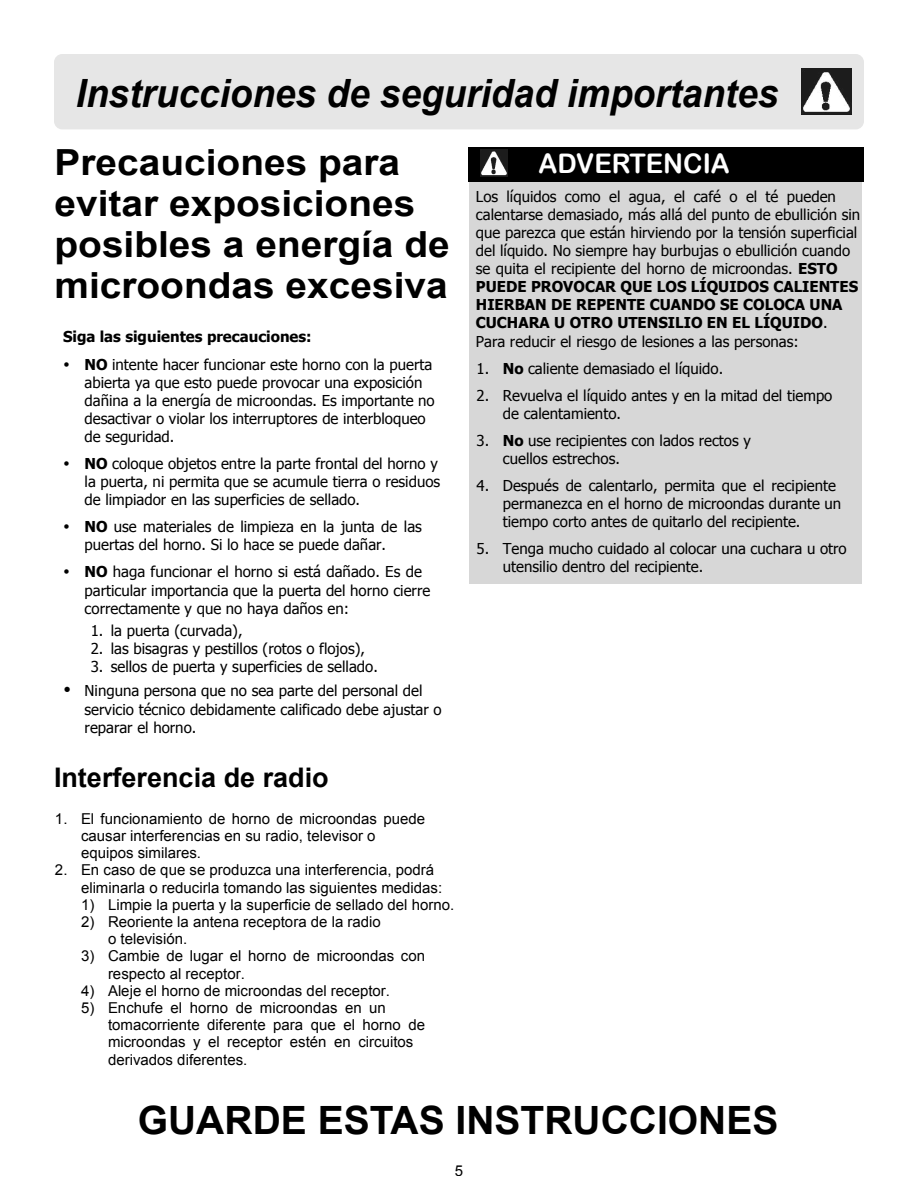
<style>
.page{position:relative;width:918px;height:1188px;background:#fff}
.page>*{position:absolute;margin:0;border:0;box-sizing:border-box;transform-origin:0 0}
.t1{font:italic 700 39px "Arial";color:#000;scale:.95 1}
.t2{font:700 39px "Arial";color:#000}
.t3{font:700 36px/41.2px "Arial";color:#000;scale:1.08 1}
.t4{font:700 27px "Arial";color:#000}
.t5{font:27px "Arial Rounded MT Bold";color:#fff}
.t6{font:15px/18.1px "Tahoma";color:#000}
.t7{font:15px/17.2px "Arial";color:#000}
.t8{font:700 15px "Tahoma";color:#000}
.s1{font-weight:700}
</style>
<div class="page">
<div style="left:54px;top:54px;width:810px;height:75px;background:#e6e6e6;border-radius:8px"></div>
<img style="left:802px;top:69px;width:49px;height:46px">
<div style="left:469px;top:181px;width:392px;height:403px;background:#d7d7d7"></div>
<div style="left:469px;top:147px;width:395px;height:34px;background:#000"></div>
<img style="left:480px;top:150px;width:28px;height:26px">
<h1 class="t1" style="left:76px;top:79px;width:741px">Instrucciones de seguridad importantes</h1>
<h2 class="t3" style="left:55px;top:145px;width:367px">Precauciones para evitar exposiciones posibles a energía de microondas excesiva</h2>
<h3 class="t5" style="left:539px;top:153px;width:193px">ADVERTENCIA</h3>
<p class="t8" style="left:63px;top:330px;width:250px">Siga las siguientes precauciones:</p>
<p class="t6" style="left:85px;top:357px;width:352px;text-indent:-22px">✓ <span class="s1">NO</span> intente hacer funcionar este horno con la puerta abierta ya que esto puede provocar una exposición dañina a la energía de microondas. Es importante no desactivar o violar los interruptores de interbloqueo de seguridad.</p>
<p class="t6" style="left:85px;top:456px;width:357px;text-indent:-22px">✓ <span class="s1">NO</span> coloque objetos entre la parte frontal del horno y la puerta, ni permita que se acumule tierra o residuos de limpiador en las superficies de sellado.</p>
<p class="t6" style="left:85px;top:519px;width:339px;text-indent:-22px">✓ <span class="s1">NO</span> use materiales de limpieza en la junta de las puertas del horno. Si lo hace se puede dañar.</p>
<p class="t6" style="left:85px;top:564px;width:347px;text-indent:-22px">✓ <span class="s1">NO</span> haga funcionar el horno si está dañado. Es de particular importancia que la puerta del horno cierre correctamente y que no haya daños en:</p>
<p class="t6" style="left:91px;top:623px;width:153px">1. la puerta (curvada),</p>
<p class="t6" style="left:91px;top:641px;width:276px">2. las bisagras y pestillos (rotos o flojos),</p>
<p class="t6" style="left:91px;top:659px;width:289px">3. sellos de puerta y superficies de sellado.</p>
<p class="t6" style="left:85px;top:683px;width:358px;text-indent:-22px">✓ Ninguna persona que no sea parte del personal del servicio técnico debidamente calificado debe ajustar o reparar el horno.</p>
<p class="t6" style="left:476px;top:189px;width:386px">Los líquidos como el agua, el café o el té pueden calentarse demasiado, más allá del punto de ebullición sin que parezca que están hirviendo por la tensión superficial del líquido. No siempre hay burbujas o ebullición cuando se quita el recipiente del horno de microondas. <span class="s1">ESTO PUEDE PROVOCAR QUE LOS LÍQUIDOS CALIENTES HIERBAN DE REPENTE CUANDO SE COLOCA UNA CUCHARA U OTRO UTENSILIO EN EL LÍQUIDO</span>.<br>Para reducir el riesgo de lesiones a las personas:</p>
<p class="t6" style="left:477px;top:360px;width:248px">1. <span class="s1">No</span> caliente demasiado el líquido.</p>
<p class="t6" style="left:503px;top:387px;width:331px;text-indent:-26px">2. Revuelva el líquido antes y en la mitad del tiempo de calentamiento.</p>
<p class="t6" style="left:503px;top:433px;width:250px;text-indent:-26px">3. <span class="s1">No</span> use recipientes con lados rectos y cuellos estrechos.</p>
<p class="t6" style="left:503px;top:478px;width:340px;text-indent:-26px">4. Después de calentarlo, permita que el recipiente permanezca en el horno de microondas durante un tiempo corto antes de quitarlo del recipiente.</p>
<p class="t6" style="left:503px;top:541px;width:345px;text-indent:-26px">5. Tenga mucho cuidado al colocar una cuchara u otro utensilio dentro del recipiente.</p>
<h3 class="t4" style="left:54px;top:767px;width:276px">Interferencia de radio</h3>
<p class="t7" style="left:81px;top:811px;width:346px;text-indent:-26px">1. El funcionamiento de horno de microondas puede causar interferencias en su radio, televisor o equipos similares.</p>
<p class="t7" style="left:81px;top:863px;width:363px;text-indent:-26px">2. En caso de que se produzca una interferencia, podrá eliminarla o reducirla tomando las siguientes medidas:</p>
<p class="t7" style="left:81px;top:897px;width:375px">1) Limpie la puerta y la superficie de sellado del horno.</p>
<p class="t7" style="left:108px;top:914px;width:274px;text-indent:-27px">2) Reoriente la antena receptora de la radio o televisión.</p>
<p class="t7" style="left:108px;top:949px;width:319px;text-indent:-27px">3) Cambie de lugar el horno de microondas con respecto al receptor.</p>
<p class="t7" style="left:81px;top:983px;width:310px">4) Aleje el horno de microondas del receptor.</p>
<p class="t7" style="left:108px;top:1001px;width:319px;text-indent:-27px">5) Enchufe el horno de microondas en un tomacorriente diferente para que el horno de microondas y el receptor estén en circuitos derivados diferentes.</p>
<h1 class="t2" style="left:138px;top:1105px;width:642px">GUARDE ESTAS INSTRUCCIONES</h1>
<p class="t7" style="left:455px;top:1163px;width:10px">5</p>
</div>
